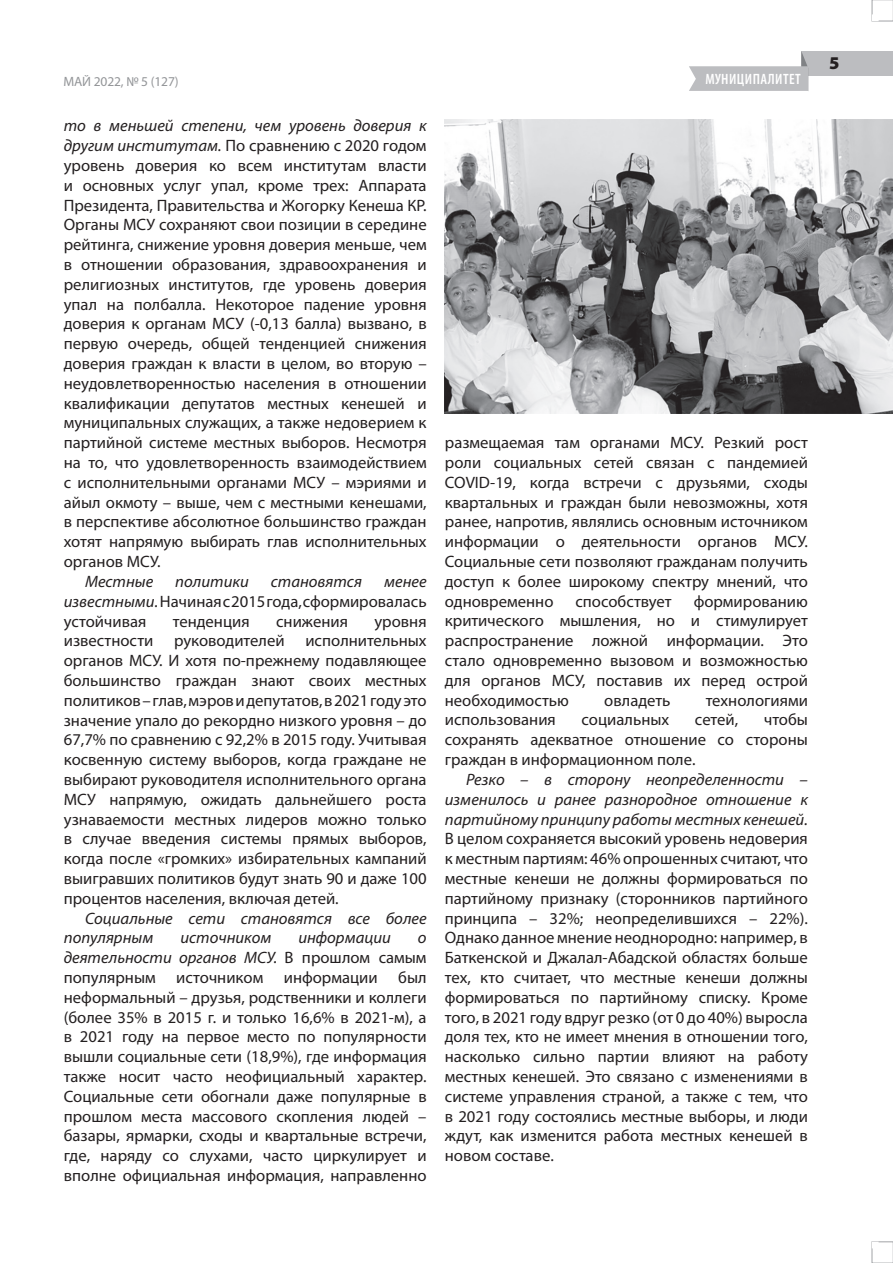
<style>
.page{position:relative;width:893px;height:1263px;background:#fff}
.page>*{position:absolute;margin:0;border:0;box-sizing:border-box;transform-origin:0 0}
.t1{font:900 18px "Myriad Pro";color:#231f20}
.t2{font:16.5px/19.8px "Myriad Pro";color:#231f20;text-align:justify}
.t3{font:italic 16.5px/19.8px "Myriad Pro";color:#231f20}
.t4{font:600 condensed 15px "Myriad Pro";letter-spacing:.03em;color:#fff}
.t5{font:13.5px "Myriad Pro";letter-spacing:-.01em;color:#939598}
.s1{font-style:italic}
</style>
<div class="page">
<div style="left:872px;top:0;width:21px;height:21px;border:1px solid #a1a3a6"></div>
<div style="left:872px;top:14px;width:7px;height:7px;background:#fff"></div>
<div style="left:872px;top:1241px;width:21px;height:22px;border:1px solid #a1a3a6"></div>
<svg style="left:872px;top:1241px;width:7px;height:7px"></svg>
<div style="left:801px;top:51px;width:92px;height:25px;background:#bcbdc0"></div>
<svg style="left:689px;top:52px;width:119px;height:39px"></svg>
<img style="left:445px;top:119px;width:448px;height:294px">
<p class="t5" style="left:64px;top:73px;width:117px">МАЙ 2022, № 5 (127)</p>
<p class="t2" style="left:64px;top:116px;width:364px"><span class="s1">то в меньшей степени, чем уровень доверия к другим институтам.</span> По сравнению с 2020 годом уровень доверия ко всем институтам власти и основных услуг упал, кроме трех: Аппарата Президента, Правительства и Жогорку Кенеша КР.<br>Органы МСУ сохраняют свои позиции в середине рейтинга, снижение уровня доверия меньше, чем в отношении образования, здравоохранения и религиозных институтов, где уровень доверия упал на полбалла. Некоторое падение уровня доверия к органам МСУ (-0,13 балла) вызвано, в первую очередь, общей тенденцией снижения доверия граждан к власти в целом, во вторую – неудовлетворенностью населения в отношении квалификации депутатов местных кенешей и муниципальных служащих, а также недоверием к партийной системе местных выборов. Несмотря на то, что удовлетворенность взаимодействием с исполнительными органами МСУ – мэриями и айыл окмоту – выше, чем с местными кенешами, в перспективе абсолютное большинство граждан хотят напрямую выбирать глав исполнительных органов МСУ.</p>
<p class="t3" style="left:85px;top:571px;width:70px">Местные</p>
<p class="t3" style="left:175px;top:571px;width:75px">политики</p>
<p class="t3" style="left:271px;top:571px;width:93px">становятся</p>
<p class="t2" style="left:64px;top:571px;width:364px;text-indent:320px"><span class="s1">менее известными.</span> Начиная с 2015 года, сформировалась устойчивая</p>
<p class="t2" style="left:173px;top:611px;width:78px">тенденция</p>
<p class="t2" style="left:276px;top:611px;width:73px">снижения</p>
<p class="t2" style="left:374px;top:611px;width:54px">уровня</p>
<p class="t2" style="left:64px;top:631px;width:91px">известности</p>
<p class="t2" style="left:174px;top:631px;width:112px">руководителей</p>
<p class="t2" style="left:64px;top:631px;width:364px;text-indent:242px">исполнительных органов МСУ. И хотя по-прежнему подавляющее большинство граждан знают своих местных политиков – глав, мэров и депутатов, в 2021 году это значение упало до рекордно низкого уровня – до 67,7% по сравнению с 92,2% в 2015 году. Учитывая косвенную систему выборов, когда граждане не выбирают руководителя исполнительного органа МСУ напрямую, ожидать дальнейшего роста узнаваемости местных лидеров можно только в случае введения системы прямых выборов, когда после «громких» избирательных кампаний выигравших политиков будут знать 90 и даже 100 процентов населения, включая детей.</p>
<p class="t3" style="left:64px;top:908px;width:364px;text-indent:21px">Социальные сети становятся все более популярным</p>
<p class="t3" style="left:180px;top:928px;width:93px">источником</p>
<p class="t3" style="left:298px;top:928px;width:94px">информации</p>
<p class="t2" style="left:64px;top:928px;width:364px;text-indent:354px"><span class="s1">о деятельности органов МСУ.</span> В прошлом самым популярным источником информации был неформальный – друзья, родственники и коллеги (более 35% в 2015 г. и только 16,6% в 2021-м), а в 2021 году на первое место по популярности вышли социальные сети (18,9%), где информация также носит часто неофициальный характер.<br>Социальные сети обогнали даже популярные в прошлом места массового скопления людей – базары, ярмарки, сходы и квартальные встречи, где, наряду со слухами, часто циркулирует и вполне официальная информация, направленно</p>
<p class="t4" style="left:705px;top:70px;width:97px">МУНИЦИПАЛИТЕТ</p>
<p class="t2" style="left:445px;top:433px;width:365px">размещаемая там органами МСУ. Резкий рост роли социальных сетей связан с пандемией COVID-19, когда встречи с друзьями, сходы квартальных и граждан были невозможны, хотя ранее, напротив, являлись основным источником информации о деятельности органов МСУ.<br>Социальные сети позволяют гражданам получить доступ к более широкому спектру мнений, что одновременно</p>
<p class="t2" style="left:575px;top:591px;width:98px">способствует</p>
<p class="t2" style="left:445px;top:591px;width:365px;text-indent:249px">формированию критического мышления, но и стимулирует распространение ложной информации. Это стало одновременно вызовом и возможностью для органов МСУ, поставив их перед острой необходимостью</p>
<p class="t2" style="left:604px;top:690px;width:68px">овладеть</p>
<p class="t2" style="left:706px;top:690px;width:104px">технологиями</p>
<p class="t2" style="left:445px;top:710px;width:365px;text-indent:319px">чтобы сохранять адекватное отношение со стороны граждан в информационном поле.</p>
<p class="t3" style="left:445px;top:769px;width:365px;text-align:justify;text-indent:21px">Резко – в сторону неопределенности – изменилось и ранее разнородное отношение к партийному принципу работы местных кенешей.</p>
<p class="t2" style="left:445px;top:829px;width:365px">В целом сохраняется высокий уровень недоверия к местным партиям: 46% опрошенных считают, что местные кенеши не должны формироваться по партийному признаку (сторонников партийного принципа – 32%; неопределившихся – 22%).<br>Однако данное мнение неоднородно: например, в Баткенской и Джалал-Абадской областях больше тех, кто считает, что местные кенеши должны формироваться по партийному списку. Кроме того, в 2021 году вдруг резко (от 0 до 40%) выросла доля тех, кто не имеет мнения в отношении того, насколько сильно партии влияют на работу местных кенешей. Это связано с изменениями в системе управления страной, а также с тем, что в 2021 году состоялись местные выборы, и люди ждут, как изменится работа местных кенешей в новом составе.</p>
<p class="t2" style="left:445px;top:710px;width:113px">использования</p>
<p class="t2" style="left:582px;top:710px;width:89px">социальных</p>
<p class="t2" style="left:695px;top:710px;width:45px">сетей,</p>
<p class="t1" style="left:829px;top:51px;width:12px">5</p>
</div>
